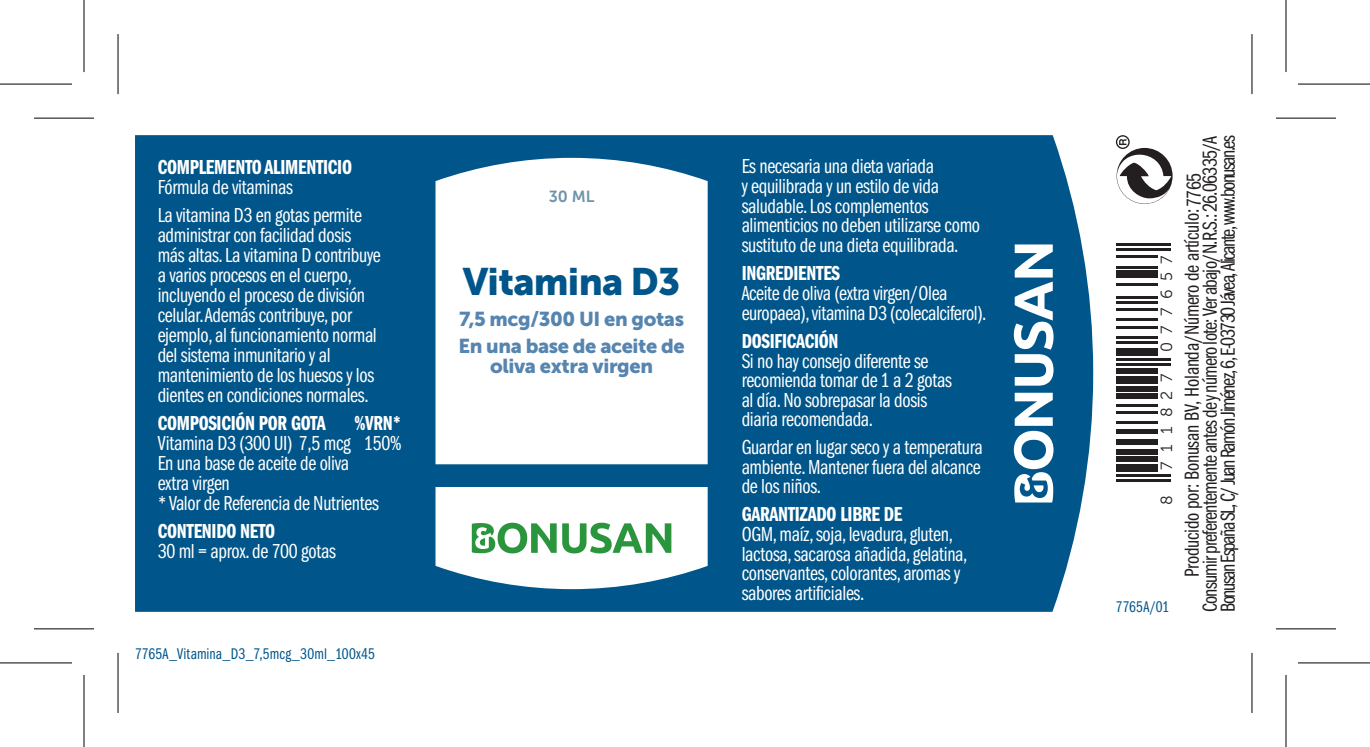
<style>
.page{position:relative;width:1370px;height:747px;background:#fff}
.page>*{position:absolute;margin:0;border:0;box-sizing:border-box;transform-origin:0 0}
.t1{font:38px "Museo Sans 900";letter-spacing:-.02em;color:#00568a}
.t2{font:20.8px/20px "Franklin Gothic Book Cmpr";letter-spacing:-.015em;color:#fff}
.t3{font:20.8px/18px "Franklin Gothic Book Cmpr";letter-spacing:-.035em;color:#231f20;text-align:center}
.t4{font:20.8px "Franklin Gothic Demi Cmpr";letter-spacing:-.015em;color:#fff}
.t5{font:20px/27.2px "Museo Sans 900";letter-spacing:-.02em;color:#5685af}
.t6{font:16px "Franklin Gothic Book Cmpr";letter-spacing:.005em;color:#00568a}
.t7{font:16px "Museo Sans 300";letter-spacing:.55em;color:#231f20}
.t8{font:16px "Museo Sans 700";color:#6e94ab}
.s1{color:#fff}
</style>
<div class="page">
<div style="left:135px;top:135px;width:958px;height:476px;background:#00568a"></div>
<svg style="left:1014px;top:244px;width:39px;height:141px"></svg>
<svg style="left:1014px;top:392px;width:39px;height:110px"></svg>
<svg style="left:435px;top:158px;width:273px;height:306px"></svg>
<svg style="left:435px;top:487px;width:273px;height:102px"></svg>
<svg style="left:1116px;top:135px;width:57px;height:69px"></svg>
<hr style="left:1116px;top:479px;width:54px;height:2px;background:#231f20">
<hr style="left:1116px;top:474px;width:54px;height:2px;background:#231f20">
<div style="left:1116px;top:464px;width:42px;height:7px;background:#231f20"></div>
<div style="left:1116px;top:456px;width:42px;height:5px;background:#231f20"></div>
<div style="left:1116px;top:449px;width:42px;height:5px;background:#231f20"></div>
<div style="left:1116px;top:439px;width:42px;height:5px;background:#231f20"></div>
<hr style="left:1116px;top:429px;width:42px;height:4px;background:#231f20">
<hr style="left:1116px;top:421px;width:42px;height:2px;background:#231f20">
<hr style="left:1116px;top:411px;width:42px;height:2px;background:#231f20">
<hr style="left:1116px;top:403px;width:42px;height:3px;background:#231f20">
<div style="left:1116px;top:393px;width:42px;height:6px;background:#231f20"></div>
<div style="left:1116px;top:386px;width:42px;height:5px;background:#231f20"></div>
<div style="left:1116px;top:376px;width:42px;height:8px;background:#231f20"></div>
<div style="left:1116px;top:368px;width:42px;height:6px;background:#231f20"></div>
<hr style="left:1116px;top:363px;width:54px;height:3px;background:#231f20">
<hr style="left:1116px;top:358px;width:54px;height:3px;background:#231f20">
<div style="left:1116px;top:348px;width:42px;height:8px;background:#231f20"></div>
<hr style="left:1116px;top:341px;width:42px;height:2px;background:#231f20">
<hr style="left:1116px;top:336px;width:42px;height:2px;background:#231f20">
<hr style="left:1116px;top:326px;width:42px;height:2px;background:#231f20">
<hr style="left:1116px;top:318px;width:42px;height:3px;background:#231f20">
<hr style="left:1116px;top:308px;width:42px;height:3px;background:#231f20">
<hr style="left:1116px;top:301px;width:42px;height:2px;background:#231f20">
<hr style="left:1116px;top:296px;width:42px;height:2px;background:#231f20">
<hr style="left:1116px;top:283px;width:42px;height:3px;background:#231f20">
<div style="left:1116px;top:270px;width:42px;height:8px;background:#231f20"></div>
<hr style="left:1116px;top:266px;width:42px;height:2px;background:#231f20">
<hr style="left:1116px;top:256px;width:42px;height:2px;background:#231f20">
<hr style="left:1116px;top:248px;width:54px;height:2px;background:#231f20">
<hr style="left:1116px;top:243px;width:54px;height:2px;background:#231f20">
<svg style="left:34px;top:629px;width:60px;height:1px"></svg>
<svg style="left:1276px;top:629px;width:60px;height:1px"></svg>
<hr style="left:34px;top:117px;width:60px;height:2px;background:#000">
<hr style="left:1276px;top:117px;width:60px;height:2px;background:#000">
<hr style="left:34px;top:628px;width:60px;height:1px;background:#000">
<hr style="left:1276px;top:628px;width:60px;height:1px;background:#000">
<hr style="left:117px;top:34px;width:2px;height:60px;background:#000">
<hr style="left:117px;top:652px;width:2px;height:60px;background:#000">
<hr style="left:1251px;top:34px;width:2px;height:60px;background:#000">
<hr style="left:1251px;top:652px;width:2px;height:60px;background:#000">
<svg style="left:0;top:663px;width:72px;height:1px"></svg>
<svg style="left:1298px;top:663px;width:72px;height:1px"></svg>
<hr style="left:0;top:83px;width:72px;height:2px;background:#000">
<hr style="left:1298px;top:83px;width:72px;height:2px;background:#000">
<hr style="left:0;top:662px;width:72px;height:1px;background:#000">
<hr style="left:1298px;top:662px;width:72px;height:1px;background:#000">
<hr style="left:83px;top:0;width:2px;height:72px;background:#000">
<hr style="left:83px;top:674px;width:2px;height:72px;background:#000">
<hr style="left:1285px;top:0;width:2px;height:72px;background:#000">
<hr style="left:1285px;top:674px;width:2px;height:72px;background:#000">
<p class="t4" style="left:158px;top:155px;width:196px">COMPLEMENTO ALIMENTICIO</p>
<p class="t2" style="left:158px;top:173px;width:206px;line-height:28px">Fórmula de vitaminas<br>La vitamina D3 en gotas permite</p>
<p class="t2" style="left:158px;top:225px;width:225px">administrar con facilidad dosis más altas. La vitamina D contribuye a varios procesos en el cuerpo, incluyendo el proceso de división celular. Además contribuye, por ejemplo, al funcionamiento normal del sistema inmunitario y al mantenimiento de los huesos y los dientes en condiciones normales.</p>
<p class="t4" style="left:158px;top:411px;width:170px">COMPOSICIÓN POR GOTA</p>
<p class="t4" style="left:354px;top:411px;width:49px">%VRN*</p>
<p class="t2" style="left:158px;top:433px;width:245px">Vitamina D3 (300 UI) 7,5 mcg 150%<br>En una base de aceite de oliva<br>extra virgen<br>* Valor de Referencia de Nutrientes</p>
<p class="t4" style="left:158px;top:519px;width:119px">CONTENIDO NETO</p>
<p class="t2" style="left:158px;top:541px;width:180px">30 ml = aprox. de 700 gotas</p>
<p class="t6" style="left:135px;top:644px;width:241px">7765A_Vitamina_D3_7,5mcg_30ml_100x45</p>
<p class="t8" style="left:549px;top:188px;width:47px">30 ML</p>
<h1 class="t1" style="left:463px;top:260px;width:219px">Vitamina D3</h1>
<p class="t5" style="left:458px;top:305px;width:228px">7,5 mcg/300 UI en gotas<br>En una base de aceite de</p>
<p class="t5" style="left:490px;top:352px;width:164px">oliva extra virgen</p>
<p class="t2" style="left:742px;top:157px;width:240px">Es necesaria una dieta variada<br>y equilibrada y un estilo de vida saludable. Los complementos alimenticios no deben utilizarse como sustituto de una dieta equilibrada.</p>
<p class="t4" style="left:742px;top:261px;width:100px">INGREDIENTES</p>
<p class="t2" style="left:742px;top:283px;width:246px">Aceite de oliva (extra virgen / Olea europaea), vitamina D3 (colecalciferol).</p>
<p class="t4" style="left:742px;top:329px;width:98px">DOSIFICACIÓN</p>
<p class="t2" style="left:742px;top:351px;width:212px">Si no hay consejo diferente se recomienda tomar de 1 a 2 gotas al día. No sobrepasar la dosis diaria recomendada.</p>
<p class="t2" style="left:742px;top:437px;width:243px;text-align:justify">Guardar en lugar seco y a temperatura ambiente. Mantener fuera del alcance de los niños.</p>
<p class="t4" style="left:742px;top:502px;width:162px">GARANTIZADO LIBRE DE</p>
<p class="t2" style="left:742px;top:524px;width:227px">OGM, maíz, soja, levadura, gluten, lactosa, sacarosa añadida, gelatina, conservantes, colorantes, aromas y sabores artificiales.</p>
<p class="t7" style="left:1158px;top:352px;width:99px;rotate:-90deg">077657</p>
<p class="t7" style="left:1158px;top:469px;width:98px;rotate:-90deg">711827</p>
<p class="t7" style="left:1158px;top:504px;width:11px;rotate:-90deg">8</p>
<p class="t6" style="left:1116px;top:597px;width:55px">7765A/01</p>
<p class="t3" style="left:1183px;top:611px;width:478px;rotate:-90deg">Producido por: Bonusan BV, Holanda/Número de artículo: <span class="s1">0000<br></span>Consumir preferentemente antes de y número lote: Ver abajo/N.R.S.: 26.06335/A<br>Bonusan España SL, C/ Juan Ramón Jiménez, 6, E-03730 Jávea, Alicante, www.bonusan.es</p>
<p class="t3" style="left:1185px;top:207px;width:36px;rotate:-90deg">7765</p>
</div>
